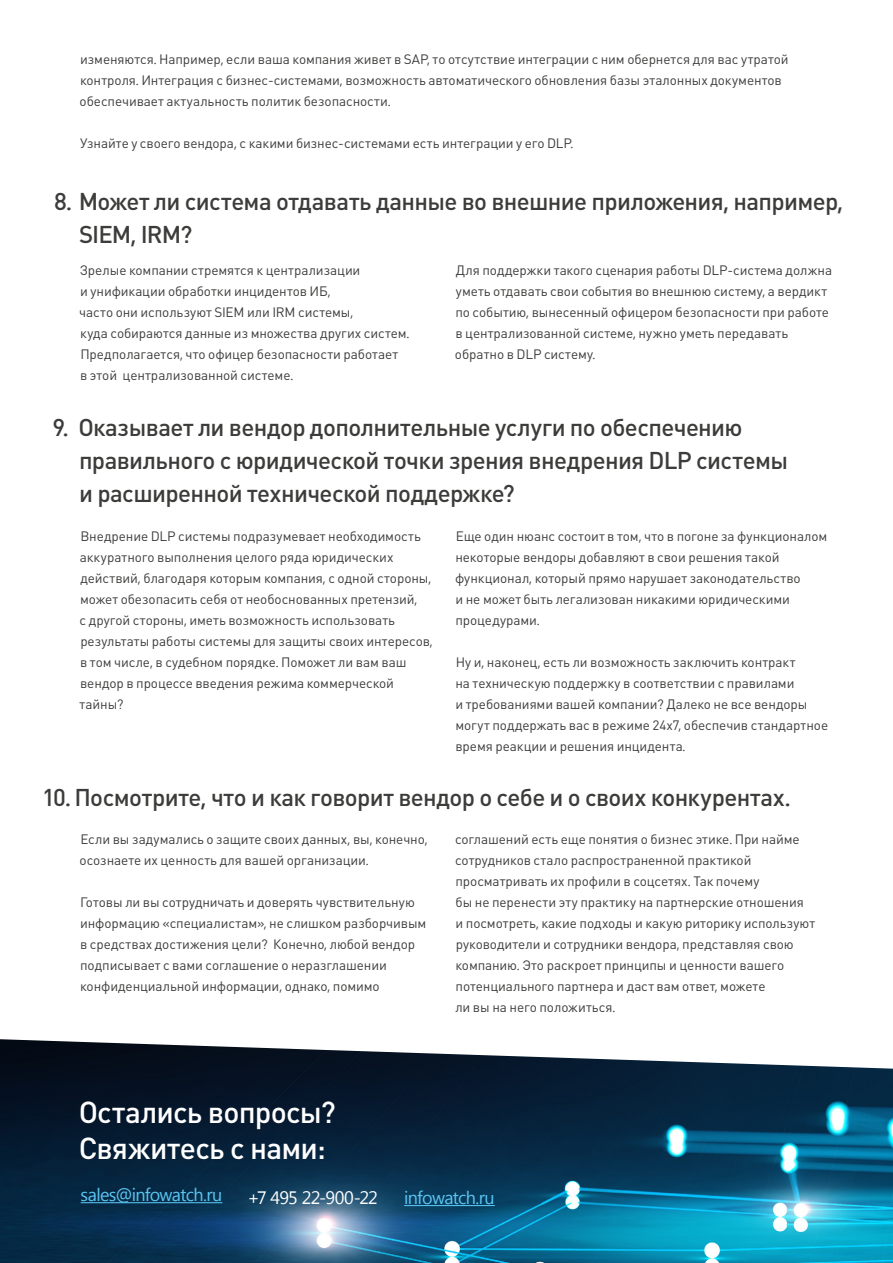
<style>
.page{position:relative;width:893px;height:1263px;background:#fff}
.page>*{position:absolute;margin:0;border:0;box-sizing:border-box;transform-origin:0 0}
.t1{font:500 30px/36px "DIN Pro";letter-spacing:-.025em;color:#fff}
.t2{font:500 24px/33px "DIN Pro";letter-spacing:-.025em;color:#3c3c3b}
.t3{font:18px "Segoe UI";letter-spacing:-.04em;color:#5bc5f2}
.t4{font:18px "Segoe UI";letter-spacing:-.045em;color:#fff}
.t5{font:13.5px/21px "DIN Pro";letter-spacing:-.005em;color:#3c3c3b}
.s1{font-family:"Segoe UI"}
.s2{font-family:"Segoe UI";font-weight:600}
</style>
<div class="page">
<img style="left:0;top:1039px;width:893px;height:224px">
<hr style="left:81px;top:1202px;width:141px;height:1px;background:#5bc5f2">
<hr style="left:404px;top:1205px;width:91px;height:1px;background:#5bc5f2">
<p class="t5" style="left:80px;top:48px;width:710px">изменяются<span class="s1">.</span> Например<span class="s1">,</span> если ваша компания живет в SAP<span class="s1">,</span> то отсутствие интеграции с ним обернется для вас утратой контроля<span class="s1">.</span> Интеграция с бизнес-системами<span class="s1">,</span> возможность автоматического обновления базы эталонных документов обеспечивает актуальность политик безопасности<span class="s1">.</span></p>
<p class="t5" style="left:80px;top:132px;width:495px">Узнайте у своего вендора<span class="s1">,</span> с какими бизнес-системами есть интеграции у его DLP<span class="s1">.</span></p>
<h2 class="t2" style="left:79px;top:182px;width:766px;text-indent:-25px">8<span class="s2">.</span> Может ли система отдавать данные во внешние приложения<span class="s2">,</span> например<span class="s2">,<br></span>SIEM<span class="s2">,</span> IRM?</h2>
<p class="t5" style="left:79px;top:259px;width:332px">Зрелые компании стремятся к централизации<br>и унификации обработки инцидентов ИБ<span class="s1">,<br></span>часто они используют SIEM или IRM системы<span class="s1">,<br></span>куда собираются данные из множества других систем<span class="s1">.<br></span>Предполагается<span class="s1">,</span> что офицер безопасности работает<br>в этой централизованной системе<span class="s1">.</span></p>
<p class="t5" style="left:455px;top:259px;width:379px">Для поддержки такого сценария работы DLP-система должна уметь отдавать свои события во внешнюю систему<span class="s1">,</span> а вердикт по событию<span class="s1">,</span> вынесенный офицером безопасности при работе в централизованной системе<span class="s1">,</span> нужно уметь передавать обратно в DLP систему<span class="s1">.</span></p>
<h2 class="t2" style="left:79px;top:408px;width:711px;text-indent:-27px">9<span class="s2">.</span> Оказывает ли вендор дополнительные услуги по обеспечению правильного с юридической точки зрения внедрения DLP системы и расширенной технической поддержке?</h2>
<p class="t5" style="left:80px;top:525px;width:355px">Внедрение DLP системы подразумевает необходимость аккуратного выполнения целого ряда юридических действий<span class="s1">,</span> благодаря которым компания<span class="s1">,</span> с одной стороны<span class="s1">, </span>может обезопасить себя от необоснованных претензий<span class="s1">,<br></span>с другой стороны<span class="s1">,</span> иметь возможность использовать результаты работы системы для защиты своих интересов<span class="s1">, </span>в том числе<span class="s1">,</span> в судебном порядке<span class="s1">.</span> Поможет ли вам ваш вендор в процессе введения режима коммерческой тайны?</p>
<p class="t5" style="left:455px;top:525px;width:374px">Еще один нюанс состоит в том<span class="s1">,</span> что в погоне за функционалом некоторые вендоры добавляют в свои решения такой функционал<span class="s1">,</span> который прямо нарушает законодательство<br>и не может быть легализован никакими юридическими процедурами<span class="s1">.</span></p>
<p class="t5" style="left:455px;top:651px;width:374px">Ну и<span class="s1">,</span> наконец<span class="s1">,</span> есть ли возможность заключить контракт<br>на техническую поддержку в соответствии с правилами<br>и требованиями вашей компании? Далеко не все вендоры могут поддержать вас в режиме 24x7<span class="s1">,</span> обеспечив стандартное время реакции и решения инцидента<span class="s1">.</span></p>
<h2 class="t2" style="left:42px;top:778px;width:750px">10<span class="s2">.</span> Посмотрите<span class="s2">,</span> что и как говорит вендор о себе и о своих конкурентах<span class="s2">.</span></h2>
<p class="t5" style="left:80px;top:828px;width:350px">Если вы задумались о защите своих данных<span class="s1">,</span> вы<span class="s1">,</span> конечно<span class="s1">, </span>осознаете их ценность для вашей организации<span class="s1">.</span></p>
<p class="t5" style="left:80px;top:891px;width:348px">Готовы ли вы сотрудничать и доверять чувствительную информацию «специалистам»<span class="s1">,</span> не слишком разборчивым в средствах достижения цели? Конечно<span class="s1">,</span> любой вендор подписывает с вами соглашение о неразглашении конфиденциальной информации<span class="s1">,</span> однако<span class="s1">,</span> помимо</p>
<p class="t5" style="left:455px;top:828px;width:362px">соглашений есть еще понятия о бизнес этике<span class="s1">.</span> При найме сотрудников стало распространенной практикой просматривать их профили в соцсетях<span class="s1">.</span> Так почему<br>бы не перенести эту практику на партнерские отношения<br>и посмотреть<span class="s1">,</span> какие подходы и какую риторику используют руководители и сотрудники вендора<span class="s1">,</span> представляя свою компанию<span class="s1">.</span> Это раскроет принципы и ценности вашего потенциального партнера и даст вам ответ<span class="s1">,</span> можете<br>ли вы на него положиться<span class="s1">.</span></p>
<h1 class="t1" style="left:79px;top:1091px;width:259px">Остались вопросы?<br>Свяжитесь с нами:</h1>
<h3 class="t3" style="left:81px;top:1182px;width:143px">sales@infowatch.ru</h3>
<h3 class="t4" style="left:248px;top:1185px;width:132px">+7 495 22-900-22</h3>
<h3 class="t3" style="left:404px;top:1185px;width:92px">infowatch.ru</h3>
</div>
